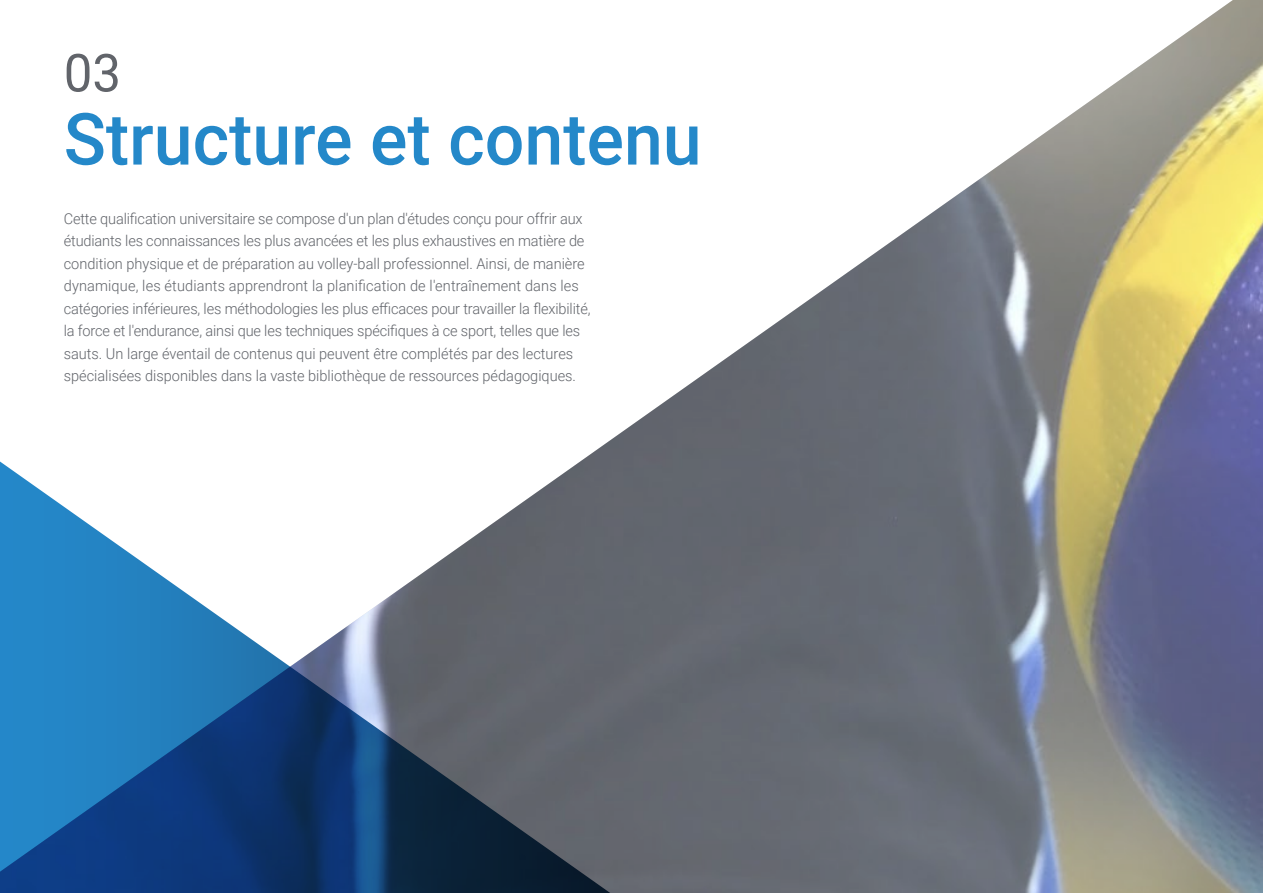
<style>
.page{position:relative;width:1263px;height:893px;background:#fff}
.page>*{position:absolute;margin:0;border:0;box-sizing:border-box;transform-origin:0 0}
.t1{font:500 72px "Roboto";color:#2488c9}
.t2{font:52.5px "Roboto";color:#61646a}
.t3{font:300 15px/22.5px "Roboto";letter-spacing:-.01em;color:#61646a}
</style>
<div class="page">
<img style="left:602px;top:0;width:661px;height:893px">
<svg style="left:0;top:446px;width:640px;height:447px"></svg>
<h2 class="t2" style="left:64px;top:36px;width:59px">03</h2>
<h1 class="t1" style="left:64px;top:89px;width:639px">Structure et contenu</h1>
<p class="t3" style="left:64px;top:207px;width:528px">Cette qualification universitaire se compose d'un plan d'études conçu pour offrir aux étudiants les connaissances les plus avancées et les plus exhaustives en matière de condition physique et de préparation au volley-ball professionnel. Ainsi, de manière dynamique, les étudiants apprendront la planification de l'entraînement dans les catégories inférieures, les méthodologies les plus efficaces pour travailler la flexibilité, la force et l'endurance, ainsi que les techniques spécifiques à ce sport, telles que les sauts. Un large éventail de contenus qui peuvent être complétés par des lectures spécialisées disponibles dans la vaste bibliothèque de ressources pédagogiques.</p>
</div>
